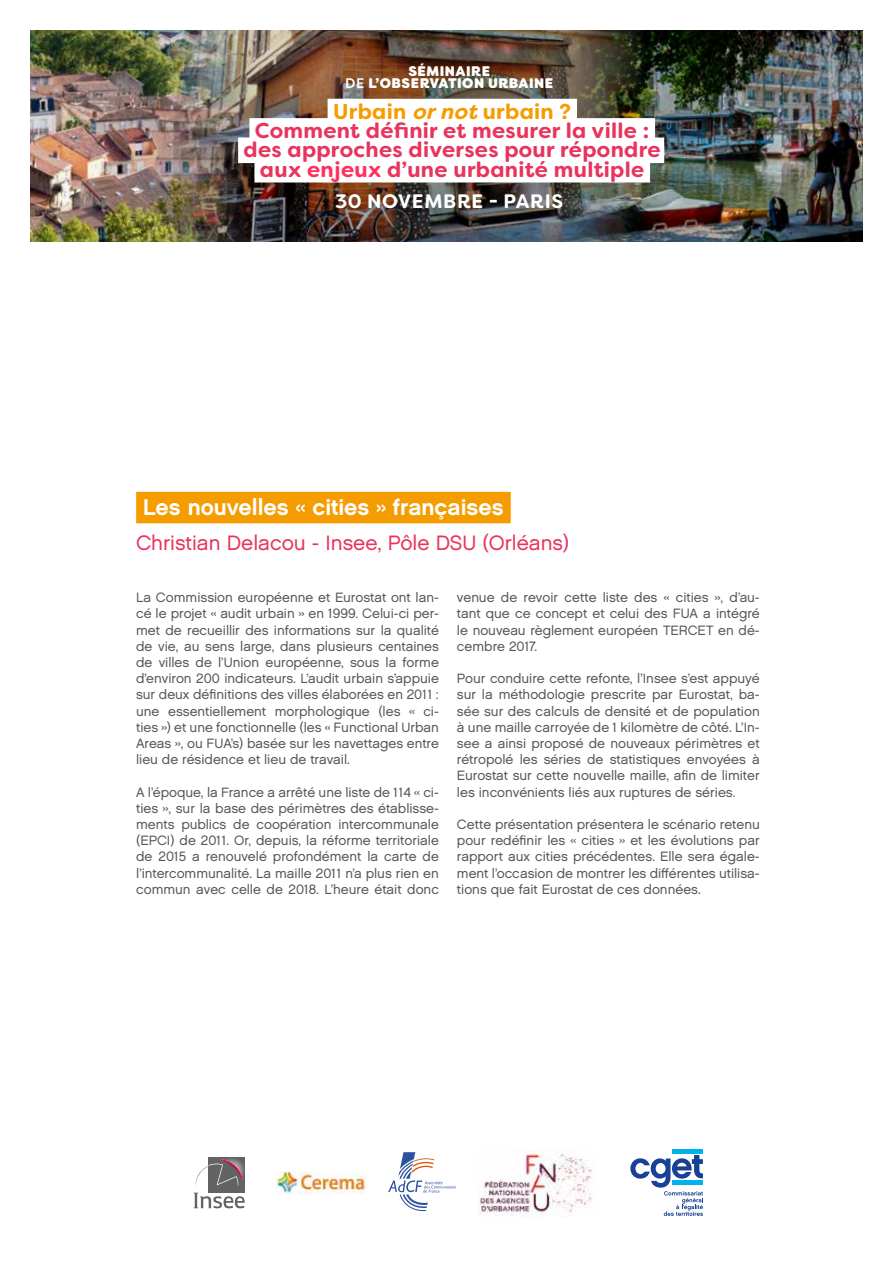
<style>
.page{position:relative;width:893px;height:1263px;background:#fff}
.page>*{position:absolute;margin:0;border:0;box-sizing:border-box;transform-origin:0 0}
.t1{font:22.65px "Chalet New York Nineteen Sixty";color:#fff}
.t2{font:700 21.45px/19.4px "Filson Soft";letter-spacing:.015em;color:#e8345e;text-align:center}
.t3{font:20.85px "Chalet London Nineteen Sixty";color:#e8345e}
.t4{font:700 19.5px "Filson Soft";letter-spacing:.035em;color:#fff}
.t5{font:800 13.95px/12.6px "Filson Soft";letter-spacing:.035em;color:#fff;text-align:center}
.t6{font:13.5px/16.2px "Chalet London Nineteen Sixty";color:#575756;text-align:justify}
.s1{font-weight:500}
.s2{color:#f59c00}
.s3{font-style:italic;color:#f59c00}
.s4{color:#ff305f}
</style>
<div class="page">
<img style="left:30px;top:30px;width:833px;height:212px">
<div style="left:328px;top:99px;width:249px;height:25px;background:#fff"></div>
<div style="left:249px;top:118px;width:406px;height:26px;background:#fff"></div>
<div style="left:238px;top:138px;width:426px;height:25px;background:#fff"></div>
<div style="left:254px;top:157px;width:396px;height:25px;background:#fff"></div>
<hr style="left:672px;top:1149px;width:31px;height:4px;background:#00b1eb">
<svg style="left:630px;top:1155px;width:73px;height:61px"></svg>
<svg style="left:388px;top:1152px;width:68px;height:59px"></svg>
<img style="left:275px;top:1171px;width:92px;height:24px">
<img style="left:477px;top:1149px;width:118px;height:67px">
<div style="left:209px;top:1157px;width:36px;height:36px;background:#646363"></div>
<svg style="left:194px;top:1159px;width:51px;height:49px"></svg>
<div style="left:136px;top:492px;width:375px;height:31px;background:#f59c00"></div>
<p class="t5" style="left:345px;top:65px;width:210px">SÉMINAIRE<br><span class="s1">DE</span> L’OBSERVATION URBAINE</p>
<h2 class="t2" style="left:244px;top:102px;width:418px"><span class="s2">Urbain</span> <span class="s3">ornot</span><span class="s2">urbain ?<br></span>Comment définir et mesurer la ville : des approches diverses pour répondre aux <span class="s4">enjeux</span> d’une urbanité multiple</h2>
<h3 class="t4" style="left:335px;top:189px;width:230px">30 NOVEMBRE - PARIS</h3>
<h1 class="t1" style="left:143px;top:493px;width:362px">Les nouvelles « cities » françaises</h1>
<h3 class="t3" style="left:136px;top:530px;width:435px">Christian Delacou - Insee, Pôle DSU (Orléans)</h3>
<p class="t6" style="left:136px;top:589px;width:304px">La Commission européenne et Eurostat ont lan&shy;cé le projet « audit urbain » en 1999. Celui-ci per&shy;met de recueillir des informations sur la qualité de vie, au sens large, dans plusieurs centaines de villes de l’Union européenne, sous la forme d’environ 200 indicateurs. L’audit urbain s’appuie sur deux définitions des villes élaborées en 2011 : une essentiellement morphologique (les « ci&shy;ties ») et une fonctionnelle (les « Functional Urban Areas », ou FUA’s) basée sur les navettages entre lieu de résidence et lieu de travail.</p>
<p class="t6" style="left:136px;top:784px;width:304px">A l’époque, la France a arrêté une liste de 114 « ci&shy;ties », sur la base des périmètres des établisse&shy;ments publics de coopération intercommunale (EPCI) de 2011. Or, depuis, la réforme territoriale de 2015 a renouvelé profondément la carte de l’intercommunalité. La maille 2011 n’a plus rien en commun avec celle de 2018. L’heure était donc</p>
<p class="t6" style="left:457px;top:589px;width:304px">venue de revoir cette liste des « cities », d’au&shy;tant que ce concept et celui des FUA a intégré le nouveau règlement européen TERCET en dé&shy;cembre 2017.</p>
<p class="t6" style="left:457px;top:670px;width:304px">Pour conduire cette refonte, l’Insee s’est appuyé sur la méthodologie prescrite par Eurostat, ba&shy;sée sur des calculs de densité et de population à une maille carroyée de 1 kilomètre de côté. L’In&shy;see a ainsi proposé de nouveaux périmètres et rétropolé les séries de statistiques envoyées à Eurostat sur cette nouvelle maille, afin de limiter les inconvénients liés aux ruptures de séries.</p>
<p class="t6" style="left:457px;top:816px;width:304px">Cette présentation présentera le scénario retenu pour redéfinir les « cities » et les évolutions par rapport aux cities précédentes. Elle sera égale&shy;ment l’occasion de montrer les différentes utilisa&shy;tions que fait Eurostat de ces données.</p>
</div>
